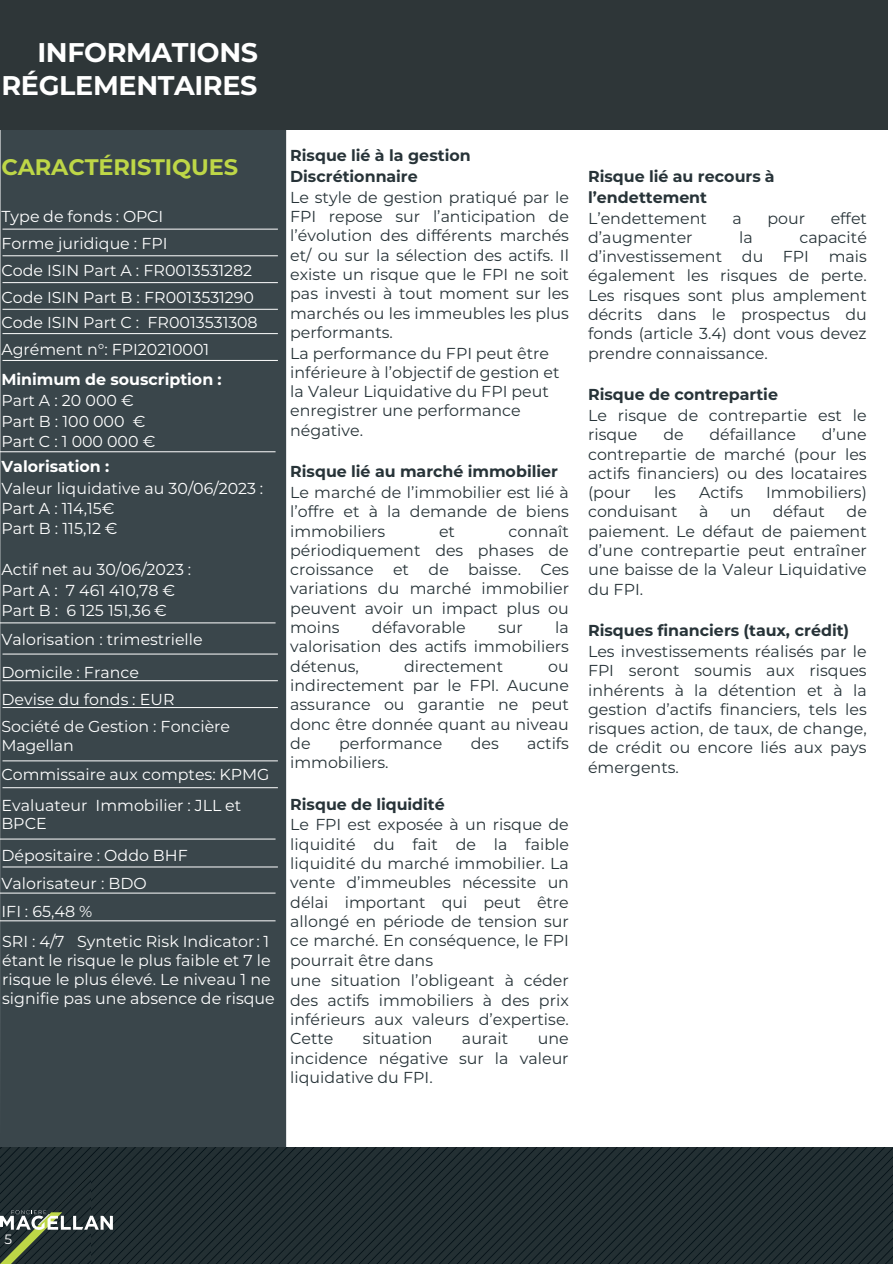
<style>
.page{position:relative;width:893px;height:1264px;background:#fff}
.page>*{position:absolute;margin:0;border:0;box-sizing:border-box;transform-origin:0 0}
.t1{font:700 27px/32.4px "Montserrat";letter-spacing:-.015em;color:#fff;text-align:right}
.t2{font:700 22.5px "Montserrat";letter-spacing:-.005em;color:#bed747}
.t3{font:15.9px/19.4px "Montserrat";color:#273338;text-align:justify}
.t4{font:15.9px/18.9px "Montserrat";color:#fff}
.t5{font:700 15.9px "Montserrat";color:#273338}
.t6{font:700 15.9px "Montserrat";color:#fff}
.t7{font:13.5px "Montserrat";color:#fff}
</style>
<div class="page">
<div style="left:0;top:130px;width:286px;height:1017px;background:#3a464b"></div>
<img style="left:0;top:1147px;width:892px;height:116px">
<div style="left:0;top:0;width:887px;height:130px;background:#2e3638"></div>
<img style="left:0;top:1172px;width:90px;height:37px">
<svg style="left:0;top:1209px;width:113px;height:54px;background:#47524a"></svg>
<hr style="left:3px;top:229px;width:275px;height:1px;background:#fff">
<hr style="left:3px;top:255px;width:275px;height:1px;background:#fff">
<hr style="left:3px;top:282px;width:275px;height:1px;background:#fff">
<hr style="left:3px;top:309px;width:275px;height:1px;background:#fff">
<hr style="left:3px;top:333px;width:275px;height:1px;background:#fff">
<hr style="left:3px;top:360px;width:275px;height:1px;background:#fff">
<hr style="left:0;top:451px;width:275px;height:1px;background:#fff">
<hr style="left:3px;top:653px;width:275px;height:1px;background:#fff">
<hr style="left:3px;top:680px;width:275px;height:1px;background:#fff">
<hr style="left:3px;top:707px;width:275px;height:1px;background:#fff">
<hr style="left:3px;top:760px;width:275px;height:1px;background:#fff">
<hr style="left:3px;top:787px;width:275px;height:1px;background:#fff">
<hr style="left:3px;top:866px;width:275px;height:1px;background:#fff">
<hr style="left:0;top:622px;width:275px;height:1px;background:#fff">
<hr style="left:0;top:838px;width:275px;height:1px;background:#fff">
<hr style="left:0;top:920px;width:275px;height:1px;background:#fff">
<hr style="left:0;top:892px;width:275px;height:1px;background:#fff">
<p class="t1" style="left:1px;top:35px;width:258px">INFORMATIONS<br>RÉGLEMENTAIRES</p>
<p class="t2" style="left:1px;top:151px;width:238px">CARACTÉRISTIQUES</p>
<p class="t4" style="left:1px;top:206px;width:163px">Type de fonds : OPCI</p>
<p class="t4" style="left:1px;top:233px;width:168px">Forme juridique : FPI</p>
<p class="t4" style="left:1px;top:260px;width:252px">Code ISIN Part A : FR0013531282</p>
<p class="t4" style="left:1px;top:287px;width:254px">Code ISIN Part B : FR0013531290</p>
<p class="t4" style="left:1px;top:312px;width:258px">Code ISIN Part C : FR0013531308</p>
<p class="t4" style="left:1px;top:339px;width:209px">Agrément n°: FPI20210001</p>
<p class="t6" style="left:1px;top:367px;width:222px">Minimum de souscription :</p>
<p class="t4" style="left:1px;top:390px;width:134px">Part A : 20 000 €</p>
<p class="t4" style="left:1px;top:411px;width:146px">Part B : 100 000 €</p>
<p class="t4" style="left:1px;top:431px;width:155px">Part C : 1 000 000 €</p>
<p class="t6" style="left:1px;top:454px;width:109px">Valorisation :</p>
<p class="t4" style="left:1px;top:478px;width:263px">Valeur liquidative au 30/06/2023 :</p>
<p class="t4" style="left:1px;top:498px;width:115px">Part A : 114,15€</p>
<p class="t4" style="left:1px;top:518px;width:118px">Part B : 115,12 €</p>
<p class="t4" style="left:1px;top:559px;width:191px">Actif net au 30/06/2023 :</p>
<p class="t4" style="left:1px;top:580px;width:175px">Part A : 7 461 410,78 €</p>
<p class="t4" style="left:1px;top:600px;width:167px">Part B : 6 125 151,36 €</p>
<p class="t4" style="left:1px;top:629px;width:203px">Valorisation : trimestrielle</p>
<p class="t4" style="left:1px;top:662px;width:139px">Domicile : France</p>
<p class="t4" style="left:1px;top:689px;width:174px">Devise du fonds : EUR</p>
<p class="t4" style="left:1px;top:716px;width:230px">Société de Gestion : Foncière<br>Magellan</p>
<p class="t4" style="left:1px;top:764px;width:269px">Commissaire aux comptes: KPMG</p>
<p class="t4" style="left:1px;top:794px;width:241px">Evaluateur Immobilier : JLL et<br>BPCE</p>
<p class="t4" style="left:1px;top:845px;width:188px">Dépositaire : Oddo BHF</p>
<p class="t4" style="left:1px;top:873px;width:147px">Valorisateur : BDO</p>
<p class="t4" style="left:1px;top:900px;width:92px">IFI : 65,48 %</p>
<p class="t4" style="left:2px;top:931px;width:274px">SRI : 4/7 Syntetic Risk Indicator : 1 étant le risque le plus faible et 7 le risque le plus élevé. Le niveau 1 ne signifie pas une absence de risque</p>
<p class="t5" style="left:290px;top:144px;width:182px">Risque lié à la gestion</p>
<p class="t5" style="left:290px;top:165px;width:129px">Discrétionnaire</p>
<p class="t3" style="left:290px;top:187px;width:280px">Le style de gestion pratiqué par le FPI repose sur l’anticipation de l’évolution des différents marchés et/ ou sur la sélection des actifs. Il existe un risque que le FPI ne soit pas investi à tout moment sur les marchés ou les immeubles les plus performants.</p>
<p class="t3" style="left:290px;top:342px;width:271px;text-align:left">La performance du FPI peut être inférieure à l’objectif de gestion et la Valeur Liquidative du FPI peut enregistrer une performance négative.</p>
<p class="t5" style="left:290px;top:460px;width:269px">Risque lié au marché immobilier</p>
<p class="t3" style="left:290px;top:482px;width:280px">Le marché de l’immobilier est lié à l’offre et à la demande de biens immobiliers</p>
<p class="t3" style="left:290px;top:520px;width:280px;text-indent:218px">connaît périodiquement des phases de croissance et de baisse. Ces variations du marché immobilier peuvent avoir un impact plus ou moins</p>
<p class="t3" style="left:439px;top:520px;width:17px">et</p>
<p class="t3" style="left:372px;top:617px;width:95px">défavorable</p>
<p class="t3" style="left:498px;top:617px;width:26px">sur</p>
<p class="t3" style="left:290px;top:617px;width:280px;text-indent:265px">la valorisation des actifs immobiliers détenus,</p>
<p class="t3" style="left:404px;top:655px;width:101px">directement</p>
<p class="t3" style="left:290px;top:655px;width:280px;text-indent:258px">ou indirectement par le FPI. Aucune assurance ou garantie ne peut donc être donnée quant au niveau de</p>
<p class="t3" style="left:339px;top:732px;width:105px">performance</p>
<p class="t3" style="left:470px;top:732px;width:30px">des</p>
<p class="t3" style="left:527px;top:732px;width:43px">actifs</p>
<p class="t3" style="left:290px;top:752px;width:100px">immobiliers.</p>
<p class="t5" style="left:290px;top:792px;width:156px">Risque de liquidité</p>
<p class="t3" style="left:290px;top:814px;width:280px">Le FPI est exposée à un risque de liquidité du fait de la faible liquidité du marché immobilier. La vente d’immeubles nécessite un délai important qui peut être allongé en période de tension sur ce marché. En conséquence, le FPI pourrait être dans</p>
<p class="t3" style="left:290px;top:970px;width:280px">une situation l’obligeant à céder des actifs immobiliers à des prix inférieurs aux valeurs d’expertise.<br>Cette</p>
<p class="t3" style="left:363px;top:1027px;width:71px">situation</p>
<p class="t3" style="left:462px;top:1027px;width:48px">aurait</p>
<p class="t3" style="left:290px;top:1027px;width:280px;text-indent:248px">une incidence négative sur la valeur liquidative du FPI.</p>
<p class="t5" style="left:588px;top:165px;width:188px">Risque lié au recours à</p>
<p class="t5" style="left:588px;top:185px;width:121px">l’endettement</p>
<p class="t3" style="left:588px;top:208px;width:120px">L’endettement</p>
<p class="t3" style="left:732px;top:208px;width:11px">a</p>
<p class="t3" style="left:767px;top:208px;width:39px">pour</p>
<p class="t3" style="left:830px;top:208px;width:38px">effet</p>
<p class="t3" style="left:588px;top:227px;width:106px">d’augmenter</p>
<p class="t3" style="left:739px;top:227px;width:15px">la</p>
<p class="t3" style="left:588px;top:227px;width:280px;text-indent:211px">capacité d’investissement du FPI mais également les risques de perte.<br>Les risques sont plus amplement décrits dans le prospectus du fonds (article 3.4) dont vous devez prendre connaissance.</p>
<p class="t5" style="left:588px;top:383px;width:191px">Risque de contrepartie</p>
<p class="t3" style="left:588px;top:405px;width:280px">Le risque de contrepartie est le risque</p>
<p class="t3" style="left:588px;top:424px;width:280px;text-indent:234px">d’une contrepartie de marché (pour les actifs financiers) ou des locataires (pour</p>
<p class="t3" style="left:663px;top:424px;width:22px">de</p>
<p class="t3" style="left:709px;top:424px;width:88px">défaillance</p>
<p class="t3" style="left:654px;top:482px;width:23px">les</p>
<p class="t3" style="left:699px;top:482px;width:46px">Actifs</p>
<p class="t3" style="left:766px;top:482px;width:102px">Immobiliers)</p>
<p class="t3" style="left:588px;top:501px;width:91px">conduisant</p>
<p class="t3" style="left:699px;top:501px;width:11px">à</p>
<p class="t3" style="left:730px;top:501px;width:23px">un</p>
<p class="t3" style="left:772px;top:501px;width:53px">défaut</p>
<p class="t3" style="left:588px;top:501px;width:280px;text-indent:258px">de paiement. Le défaut de paiement d’une contrepartie peut entraîner une baisse de la Valeur Liquidative du FPI.</p>
<p class="t5" style="left:588px;top:619px;width:263px">Risques financiers (taux, crédit)</p>
<p class="t3" style="left:588px;top:640px;width:280px">Les investissements réalisés par le FPI seront soumis aux risques inhérents à la détention et à la gestion d’actifs financiers, tels les risques action, de taux, de change, de crédit ou encore liés aux pays émergents.</p>
<p class="t7" style="left:4px;top:1229px;width:9px">5</p>
</div>
